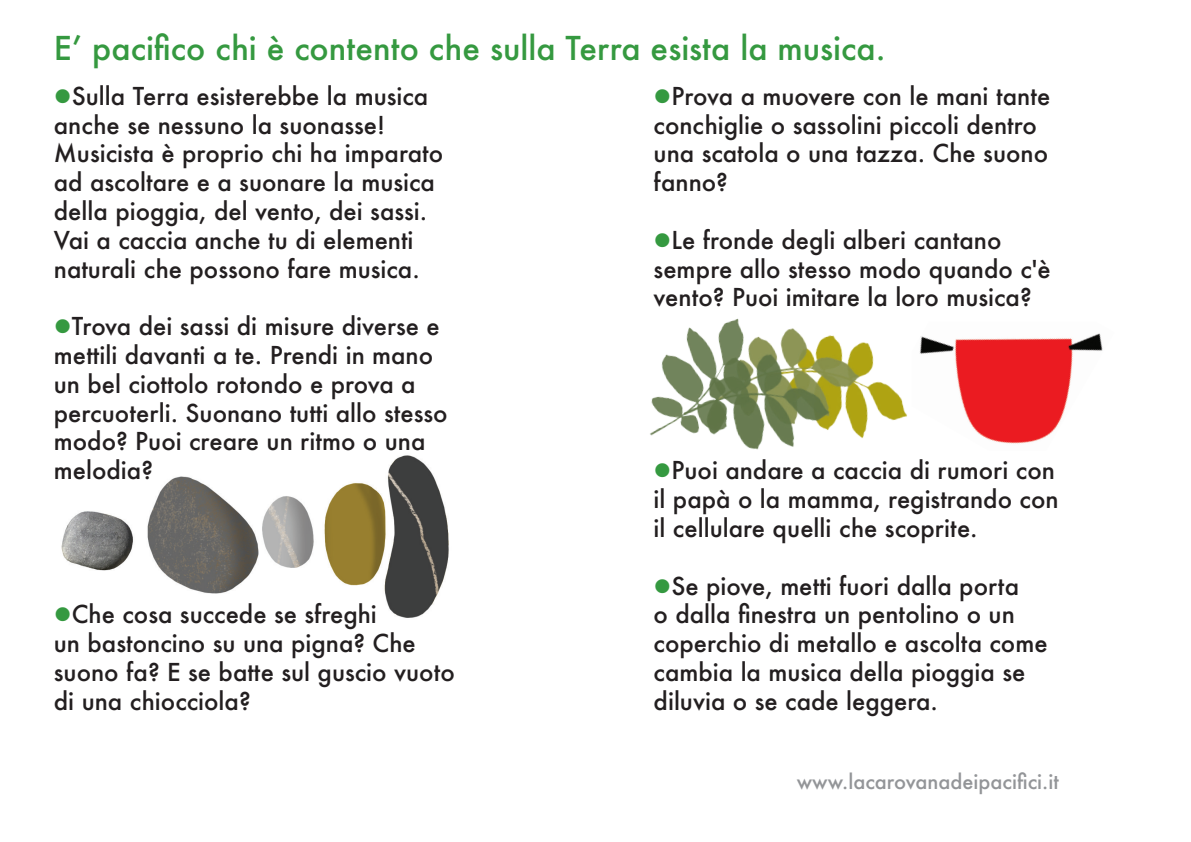
<style>
.page{position:relative;width:1191px;height:842px;background:#fff}
.page>*{position:absolute;margin:0;border:0;box-sizing:border-box;transform-origin:0 0}
.t1{font:500 32px "Futura";color:#359940}
.t2{font:500 24px/28.8px "Futura";color:#231f20}
.t3{font:500 20px "Futura";color:#939598}
.s1{color:#359940}
</style>
<div class="page">
<img style="left:61px;top:455px;width:388px;height:163px">
<img style="left:650px;top:318px;width:257px;height:132px">
<img style="left:920px;top:333px;width:183px;height:111px">
<h1 class="t1" style="left:54px;top:27px;width:833px">E’ pacifico chi è contento che sulla Terra esista la musica.</h1>
<p class="t2" style="left:54px;top:81px;width:391px"><span class="s1">●</span>Sulla Terra esisterebbe la musica anche se nessuno la suonasse!<br>Musicista è proprio chi ha imparato ad ascoltare e a suonare la musica della pioggia, del vento, dei sassi.<br>Vai a caccia anche tu di elementi naturali che possono fare musica.</p>
<p class="t2" style="left:54px;top:312px;width:395px"><span class="s1">●</span>Trova dei sassi di misure diverse e mettili davanti a te. Prendi in mano un bel ciottolo rotondo e prova a percuoterli. Suonano tutti allo stesso modo? Puoi creare un ritmo o una melodia?</p>
<p class="t2" style="left:653px;top:81px;width:398px"><span class="s1">●</span>Prova a muovere con le mani tante conchiglie o sassolini piccoli dentro una scatola o una tazza. Che suono fanno?</p>
<p class="t2" style="left:653px;top:225px;width:398px"><span class="s1">●</span>Le fronde degli alberi cantano sempre allo stesso modo quando c'è vento? Puoi imitare la loro musica?</p>
<p class="t2" style="left:653px;top:456px;width:406px"><span class="s1">●</span>Puoi andare a caccia di rumori con il papà o la mamma, registrando con il cellulare quelli che scoprite.</p>
<p class="t2" style="left:653px;top:571px;width:395px"><span class="s1">●</span>Se piove, metti fuori dalla porta<br>o dalla finestra un pentolino o un coperchio di metallo e ascolta come cambia la musica della pioggia se diluvia o se cade leggera.</p>
<p class="t2" style="left:54px;top:600px;width:402px"><span class="s1">●</span>Che cosa succede se sfreghi<br>un bastoncino su una pigna? Che suono fa? E se batte sul guscio vuoto di una chiocciola?</p>
<p class="t3" style="left:797px;top:768px;width:263px">www.lacarovanadeipacifici.it</p>
</div>
